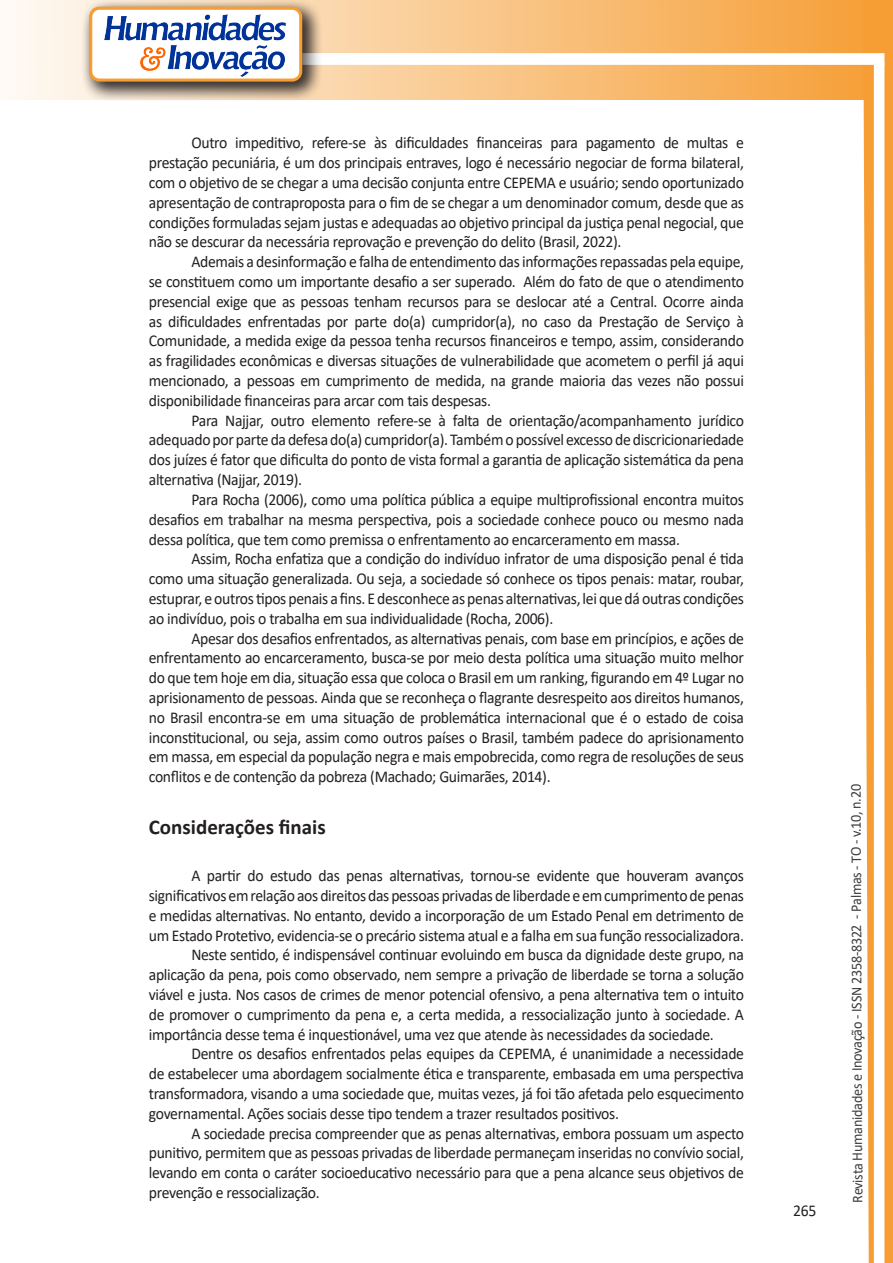
<style>
.page{position:relative;width:893px;height:1263px;background:#fff}
.page>*{position:absolute;margin:0;border:0;box-sizing:border-box;transform-origin:0 0}
.Titulo_2{font:700 21px "Calibri";color:#231f20}
.texto{font:16.5px/19.8px "Calibri";letter-spacing:-.02em;color:#231f20;text-align:justify;scale:.95 1}
.t1{font:15px "Calibri";letter-spacing:-.025em;color:#3e3e3f;scale:.95 1}
</style>
<div class="page">
<svg style="left:5px;top:0;width:858px;height:100px;background:#f9c484"></svg>
<div style="left:302px;top:53px;width:582px;height:12px;background:#fff;border:2px solid #fff"></div>
<svg style="left:863px;top:0;width:30px;height:1263px"></svg>
<div style="left:81px;top:0;width:241px;height:102px;background:#231f20;opacity:.75"></div>
<div style="left:91px;top:8px;width:210px;height:72px;background:#fff;border-radius:9px"></div>
<img style="left:104px;top:14px;width:181px;height:62px">
<div style="left:89px;top:7px;width:213px;height:75px;border:3px solid #f69e34;border-radius:9px"></div>
<p class="texto" style="left:149px;top:133px;width:628px;text-indent:43px">Outro impeditivo, refere-se às dificuldades financeiras para pagamento de multas e prestação pecuniária, é um dos principais entraves, logo é necessário negociar de forma bilateral, com o objetivo de se chegar a uma decisão conjunta entre CEPEMA e usuário; sendo oportunizado apresentação de contraproposta para o fim de se chegar a um denominador comum, desde que as condições formuladas sejam justas e adequadas ao objetivo principal da justiça penal negocial, que não se descurar da necessária reprovação e prevenção do delito (Brasil, 2022).</p>
<p class="texto" style="left:149px;top:251px;width:628px;text-indent:43px">Ademais a desinformação e falha de entendimento das informações repassadas pela equipe, se constituem como um importante desafio a ser superado. Além do fato de que o atendimento presencial exige que as pessoas tenham recursos para se deslocar até a Central. Ocorre ainda as dificuldades enfrentadas por parte do(a) cumpridor(a), no caso da Prestação de Serviço à Comunidade, a medida exige da pessoa tenha recursos financeiros e tempo, assim, considerando as fragilidades econômicas e diversas situações de vulnerabilidade que acometem o perfil já aqui mencionado, a pessoas em cumprimento de medida, na grande maioria das vezes não possui disponibilidade financeiras para arcar com tais despesas.</p>
<p class="texto" style="left:149px;top:410px;width:628px;text-indent:43px">Para Najjar, outro elemento refere-se à falta de orientação/acompanhamento jurídico adequado por parte da defesa do(a) cumpridor(a). Também o possível excesso de discricionariedade dos juízes é fator que dificulta do ponto de vista formal a garantia de aplicação sistemática da pena alternativa (Najjar, 2019).</p>
<p class="texto" style="left:149px;top:489px;width:628px;text-indent:43px">Para Rocha (2006), como uma política pública a equipe multiprofissional encontra muitos desafios em trabalhar na mesma perspectiva, pois a sociedade conhece pouco ou mesmo nada dessa política, que tem como premissa o enfrentamento ao encarceramento em massa.</p>
<p class="texto" style="left:149px;top:548px;width:628px;text-indent:43px">Assim, Rocha enfatiza que a condição do indivíduo infrator de uma disposição penal é tida como uma situação generalizada. Ou seja, a sociedade só conhece os tipos penais: matar, roubar, estuprar, e outros tipos penais a fins. E desconhece as penas alternativas, lei que dá outras condições ao indivíduo, pois o trabalha em sua individualidade (Rocha, 2006).</p>
<p class="texto" style="left:149px;top:628px;width:628px;text-indent:43px">Apesar dos desafios enfrentados, as alternativas penais, com base em princípios, e ações de enfrentamento ao encarceramento, busca-se por meio desta política uma situação muito melhor do que tem hoje em dia, situação essa que coloca o Brasil em um ranking, figurando em 4º Lugar no aprisionamento de pessoas. Ainda que se reconheça o flagrante desrespeito aos direitos humanos, no Brasil encontra-se em uma situação de problemática internacional que é o estado de coisa inconstitucional, ou seja, assim como outros países o Brasil, também padece do aprisionamento em massa, em especial da população negra e mais empobrecida, como regra de resoluções de seus conflitos e de contenção da pobreza (Machado; Guimarães, 2014).</p>
<p class="Titulo_2" style="left:149px;top:812px;width:178px">Considerações finais</p>
<p class="texto" style="left:149px;top:865px;width:628px;text-indent:43px">A partir do estudo das penas alternativas, tornou-se evidente que houveram avanços significativos em relação aos direitos das pessoas privadas de liberdade e em cumprimento de penas e medidas alternativas. No entanto, devido a incorporação de um Estado Penal em detrimento de um Estado Protetivo, evidencia-se o precário sistema atual e a falha em sua função ressocializadora.</p>
<p class="texto" style="left:149px;top:944px;width:628px;text-indent:43px">Neste sentido, é indispensável continuar evoluindo em busca da dignidade deste grupo, na aplicação da pena, pois como observado, nem sempre a privação de liberdade se torna a solução viável e justa. Nos casos de crimes de menor potencial ofensivo, a pena alternativa tem o intuito de promover o cumprimento da pena e, a certa medida, a ressocialização junto à sociedade. A importância desse tema é inquestionável, uma vez que atende às necessidades da sociedade.</p>
<p class="texto" style="left:149px;top:1043px;width:628px;text-indent:43px">Dentre os desafios enfrentados pelas equipes da CEPEMA, é unanimidade a necessidade de estabelecer uma abordagem socialmente ética e transparente, embasada em uma perspectiva transformadora, visando a uma sociedade que, muitas vezes, já foi tão afetada pelo esquecimento governamental. Ações sociais desse tipo tendem a trazer resultados positivos.</p>
<p class="texto" style="left:149px;top:1123px;width:628px;text-indent:43px">A sociedade precisa compreender que as penas alternativas, embora possuam um aspecto punitivo, permitem que as pessoas privadas de liberdade permaneçam inseridas no convívio social, levando em conta o caráter socioeducativo necessário para que a pena alcance seus objetivos de prevenção e ressocialização.</p>
<p class="texto" style="left:793px;top:1200px;width:26px">265</p>
<p class="t1" style="left:846px;top:1203px;width:442px;rotate:-90deg">Revista Humanidades e Inovação - ISSN 2358-8322 - Palmas - TO - v.10, n.20</p>
</div>
